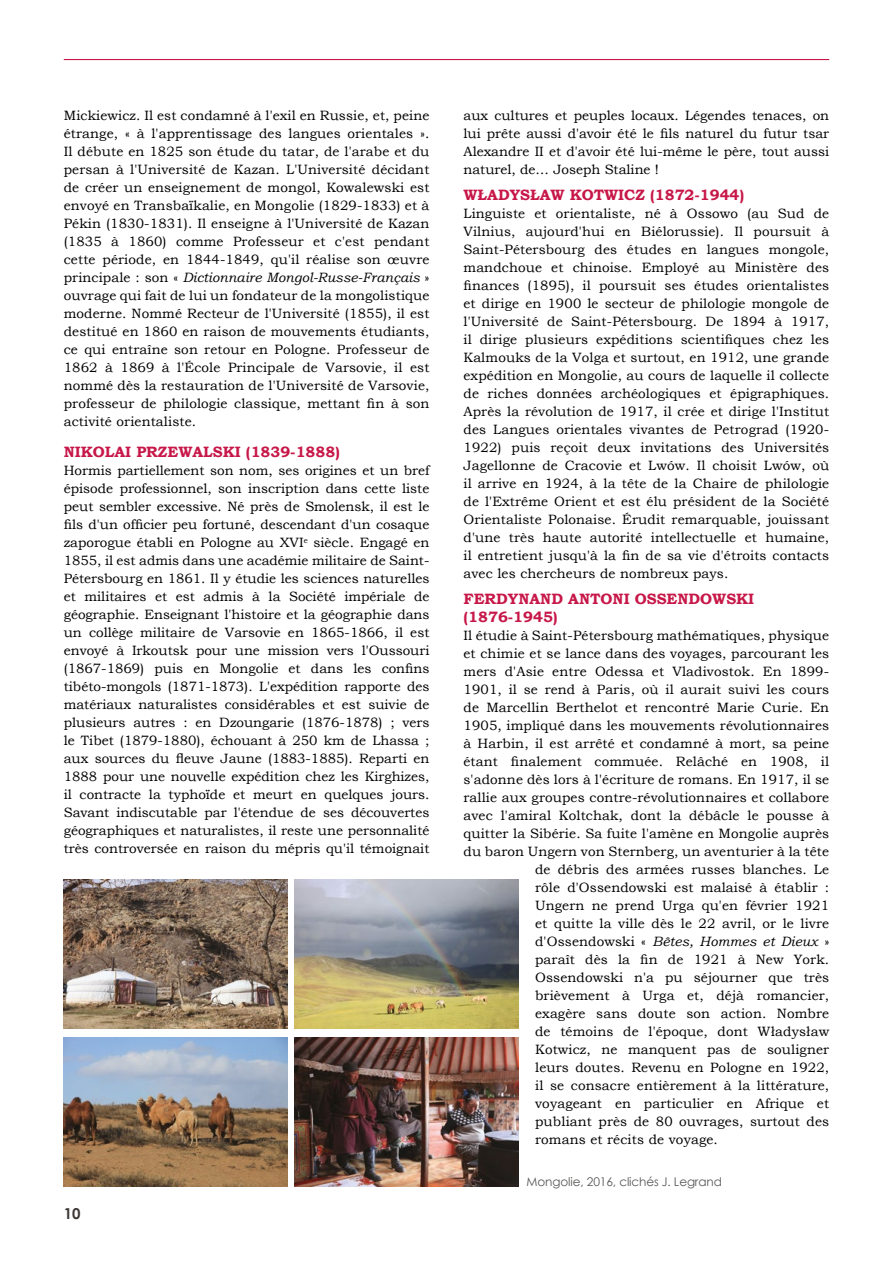
<style>
.page{position:relative;width:893px;height:1263px;background:#fff}
.page>*{position:absolute;margin:0;border:0;box-sizing:border-box;transform-origin:0 0}
.t1{font:700 15px/17.7px "Bookman Old Style";color:#c71748}
.t2{font:700 15px "Century Gothic";color:#3b3735}
.t3{font:13.5px/18px "Bookman Old Style";letter-spacing:.01em;color:#000;text-align:justify}
.t4{font:italic 13.5px "Bookman Old Style";letter-spacing:.01em;color:#000}
.t5{font:12px "Century Gothic";letter-spacing:-.01em;color:#575756}
.s1{font-style:italic}
.s2{font-style:normal}
</style>
<div class="page">
<hr style="left:64px;top:59px;width:765px;height:1px;background:#c71748">
<img style="left:64px;top:1037px;width:223px;height:149px">
<img style="left:64px;top:879px;width:223px;height:149px">
<img style="left:295px;top:1037px;width:223px;height:149px">
<img style="left:295px;top:879px;width:223px;height:149px">
<p class="t3" style="left:64px;top:107px;width:367px">Mickiewicz. Il est condamné à l'exil en Russie, et, peine étrange, « à l'apprentissage des langues orientales ».<br>Il débute en 1825 son étude du tatar, de l'arabe et du persan à l'Université de Kazan. L'Université décidant de créer un enseignement de mongol, Kowalewski est envoyé en Transbaïkalie, en Mongolie (1829-1833) et à Pékin (1830-1831). Il enseigne à l'Université de Kazan (1835 à 1860) comme Professeur et c'est pendant cette période, en 1844-1849, qu'il réalise son œuvre principale : son « <span class="s1">Dictionnaire Mongol-Russe-Français</span> » ouvrage qui fait de lui un fondateur de la mongolistique moderne. Nommé Recteur de l'Université (1855), il est destitué en 1860 en raison de mouvements étudiants, ce qui entraîne son retour en Pologne. Professeur de 1862 à 1869 à l'École Principale de Varsovie, il est nommé dès la restauration de l'Université de Varsovie, professeur de philologie classique, mettant fin à son activité orientaliste.</p>
<p class="t1" style="left:64px;top:443px;width:278px">NIKOLAI PRZEWALSKI (1839-1888)</p>
<p class="t3" style="left:64px;top:461px;width:367px">Hormis partiellement son nom, ses origines et un bref épisode professionnel, son inscription dans cette liste peut sembler excessive. Né près de Smolensk, il est le fils d'un officier peu fortuné, descendant d'un cosaque zaporogue établi en Pologne au XVI<sup>e</sup> siècle. Engagé en 1855, il est admis dans une académie militaire de Saint-Pétersbourg en 1861. Il y étudie les sciences naturelles et militaires et est admis à la Société impériale de géographie. Enseignant l'histoire et la géographie dans un collège militaire de Varsovie en 1865-1866, il est envoyé à Irkoutsk pour une mission vers l'Oussouri (1867-1869) puis en Mongolie et dans les confins tibéto-mongols (1871-1873). L'expédition rapporte des matériaux naturalistes considérables et est suivie de plusieurs autres : en Dzoungarie (1876-1878) ; vers le Tibet (1879-1880), échouant à 250 km de Lhassa ; aux sources du fleuve Jaune (1883-1885). Reparti en 1888 pour une nouvelle expédition chez les Kirghizes, il contracte la typhoïde et meurt en quelques jours.<br>Savant indiscutable par l'étendue de ses découvertes géographiques et naturalistes, il reste une personnalité très controversée en raison du mépris qu'il témoignait</p>
<p class="t2" style="left:64px;top:1202px;width:18px">10</p>
<p class="t3" style="left:463px;top:107px;width:367px">aux cultures et peuples locaux. Légendes tenaces, on lui prête aussi d'avoir été le fils naturel du futur tsar Alexandre II et d'avoir été lui-même le père, tout aussi naturel, de… Joseph Staline !</p>
<p class="t1" style="left:463px;top:185px;width:282px">WŁADYSŁAW KOTWICZ (1872-1944)</p>
<p class="t3" style="left:463px;top:204px;width:367px">Linguiste et orientaliste, né à Ossowo (au Sud de Vilnius, aujourd'hui en Biélorussie). Il poursuit à Saint-Pétersbourg des études en langues mongole, mandchoue et chinoise. Employé au Ministère des finances (1895), il poursuit ses études orientalistes et dirige en 1900 le secteur de philologie mongole de l'Université de Saint-Pétersbourg. De 1894 à 1917, il dirige plusieurs expéditions scientifiques chez les Kalmouks de la Volga et surtout, en 1912, une grande expédition en Mongolie, au cours de laquelle il collecte de riches données archéologiques et épigraphiques.<br>Après la révolution de 1917, il crée et dirige l'Institut des Langues orientales vivantes de Petrograd (1920- 1922) puis reçoit deux invitations des Universités Jagellonne de Cracovie et Lwów. Il choisit Lwów, où il arrive en 1924, à la tête de la Chaire de philologie de l'Extrême Orient et est élu président de la Société Orientaliste Polonaise. Érudit remarquable, jouissant d'une très haute autorité intellectuelle et humaine, il entretient jusqu'à la fin de sa vie d'étroits contacts avec les chercheurs de nombreux pays.</p>
<p class="t1" style="left:463px;top:590px;width:292px">FERDYNAND ANTONI OSSENDOWSKI (1876-1945)</p>
<p class="t3" style="left:463px;top:626px;width:367px">Il étudie à Saint-Pétersbourg mathématiques, physique</p>
<p class="t3" style="left:463px;top:644px;width:367px">et chimie et se lance dans des voyages, parcourant les</p>
<p class="t3" style="left:463px;top:662px;width:367px">mers d'Asie entre Odessa et Vladivostok. En 1899-</p>
<p class="t3" style="left:463px;top:680px;width:367px">1901, il se rend à Paris, où il aurait suivi les cours</p>
<p class="t3" style="left:463px;top:698px;width:367px">de Marcellin Berthelot et rencontré Marie Curie. En</p>
<p class="t3" style="left:463px;top:716px;width:367px">1905, impliqué dans les mouvements révolutionnaires</p>
<p class="t3" style="left:463px;top:734px;width:367px">à Harbin, il est arrêté et condamné à mort, sa peine</p>
<p class="t3" style="left:463px;top:752px;width:367px">étant finalement commuée. Relâché en 1908, il</p>
<p class="t3" style="left:463px;top:770px;width:367px">s'adonne dès lors à l'écriture de romans. En 1917, il se</p>
<p class="t3" style="left:463px;top:788px;width:367px">rallie aux groupes contre-révolutionnaires et collabore</p>
<p class="t3" style="left:463px;top:806px;width:367px">avec l'amiral Koltchak, dont la débâcle le pousse à</p>
<p class="t3" style="left:463px;top:824px;width:367px">quitter la Sibérie. Sa fuite l'amène en Mongolie auprès</p>
<p class="t3" style="left:463px;top:842px;width:367px">du baron Ungern von Sternberg, un aventurier à la tête</p>
<p class="t3" style="left:535px;top:860px;width:296px">de débris des armées russes blanches. Le</p>
<p class="t3" style="left:535px;top:878px;width:296px">rôle d'Ossendowski est malaisé à établir :</p>
<p class="t3" style="left:535px;top:896px;width:296px">Ungern ne prend Urga qu'en février 1921</p>
<p class="t3" style="left:535px;top:914px;width:296px">et quitte la ville dès le 22 avril, or le livre</p>
<p class="t4" style="left:535px;top:932px;width:296px"><span class="s2">d'Ossendowski «</span> Bêtes, Hommes et Dieux <span class="s2">»</span></p>
<p class="t3" style="left:535px;top:950px;width:296px">paraît dès la fin de 1921 à New York.</p>
<p class="t3" style="left:535px;top:968px;width:296px">Ossendowski n'a pu séjourner que très</p>
<p class="t3" style="left:535px;top:986px;width:296px">brièvement à Urga et, déjà romancier,</p>
<p class="t3" style="left:535px;top:1004px;width:296px">exagère sans doute son action. Nombre</p>
<p class="t3" style="left:535px;top:1022px;width:296px">de témoins de l'époque, dont Władysław</p>
<p class="t3" style="left:535px;top:1040px;width:296px">Kotwicz, ne manquent pas de souligner</p>
<p class="t3" style="left:535px;top:1058px;width:296px">leurs doutes. Revenu en Pologne en 1922,</p>
<p class="t3" style="left:535px;top:1076px;width:296px">il se consacre entièrement à la littérature,</p>
<p class="t3" style="left:535px;top:1094px;width:296px">voyageant en particulier en Afrique et</p>
<p class="t3" style="left:535px;top:1112px;width:296px">publiant près de 80 ouvrages, surtout des</p>
<p class="t3" style="left:535px;top:1130px;width:184px">romans et récits de voyage.</p>
<p class="t5" style="left:527px;top:1174px;width:197px">Mongolie, 2016, clichés J. Legrand</p>
</div>
